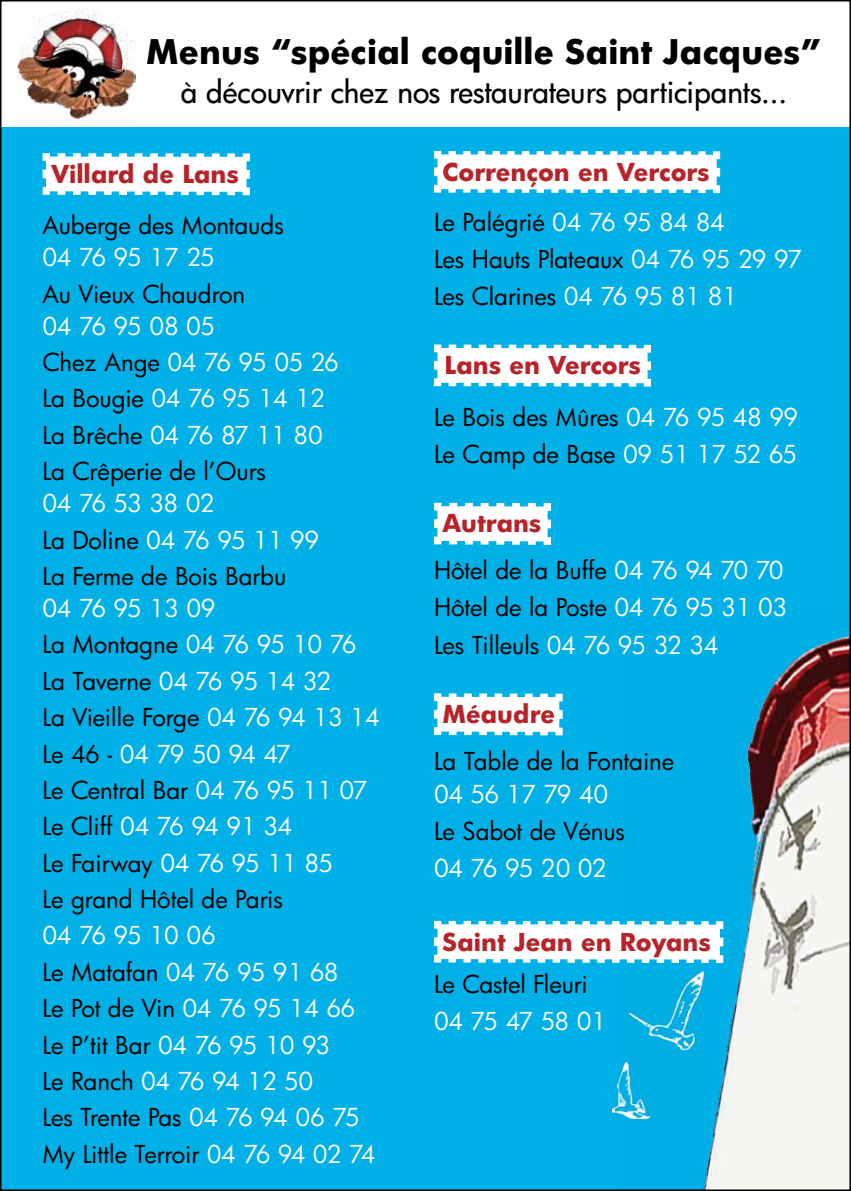
<style>
.page{position:relative;width:851px;height:1191px;background:#fff}
.page>*{position:absolute;margin:0;border:0;box-sizing:border-box;transform-origin:0 0}
.t1{font:700 33px "Futura";color:#000}
.t2{font:500 30px "Futura";letter-spacing:-.01em;color:#000}
.t3{font:24px/36.3px "Futura";letter-spacing:-.01em;color:#000}
.t4{font:24px/36.3px "Futura";letter-spacing:-.015em;color:#fff}
.t5{font:700 24px "Futura";color:#b62429}
.s1{color:#fff}
.s2{color:#000}
</style>
<div class="page">
<div style="left:0;top:128px;width:850px;height:1063px;background:#00b0e6"></div>
<img style="left:17px;top:9px;width:118px;height:112px">
<svg style="left:434px;top:151px;width:287px;height:43px"></svg>
<svg style="left:434px;top:502px;width:117px;height:43px"></svg>
<svg style="left:434px;top:344px;width:217px;height:43px"></svg>
<img style="left:629px;top:636px;width:218px;height:552px">
<img style="left:612px;top:971px;width:91px;height:147px">
<svg style="left:42px;top:153px;width:208px;height:43px"></svg>
<svg style="left:434px;top:693px;width:129px;height:43px"></svg>
<svg style="left:434px;top:917px;width:292px;height:49px"></svg>
<h1 class="t1" style="left:146px;top:30px;width:676px">Menus “spécial coquille Saint Jacques”</h1>
<p class="t2" style="left:181px;top:72px;width:607px">à découvrir chez nos restaurateurs participants...</p>
<p class="t5" style="left:51px;top:158px;width:189px">Villard de Lans</p>
<p class="t3" style="left:43px;top:207px;width:243px">Auberge des Montauds</p>
<p class="t4" style="left:43px;top:239px;width:174px">04 76 95 17 25</p>
<p class="t3" style="left:43px;top:275px;width:204px">Au Vieux Chaudron</p>
<p class="t3" style="left:43px;top:307px;width:298px"><span class="s1">04 76 95 08 05<br></span>Chez Ange <span class="s1">04 76 95 05 26<br></span>La Bougie <span class="s1">04 76 95 14 12<br></span>La Brêche <span class="s1">04 76 87 11 80<br></span>La Crêperie de l’Ours</p>
<p class="t3" style="left:43px;top:485px;width:278px"><span class="s1">04 76 53 38 02<br></span>La Doline <span class="s1">04 76 95 11 99<br></span>La Ferme de Bois Barbu</p>
<p class="t3" style="left:43px;top:590px;width:339px"><span class="s1">04 76 95 13 09<br></span>La Montagne <span class="s1">04 76 95 10 76<br></span>La Taverne <span class="s1">04 76 95 14 32<br></span>La Vieille Forge <span class="s1">04 76 94 13 14<br></span>Le 46 - <span class="s1">04 79 50 94 47<br></span>Le Central Bar <span class="s1">04 76 95 11 07<br></span>Le Cliff <span class="s1">04 76 94 91 34<br></span>Le Fairway <span class="s1">04 76 95 11 85<br></span>Le grand Hôtel de Paris</p>
<p class="t4" style="left:43px;top:917px;width:334px">04 76 95 10 06<br><span class="s2">Le Matafan</span> 04 76 95 91 68<br><span class="s2">Le Pot de Vin</span> 04 76 95 14 66<br><span class="s2">Le P’tit Bar</span> 04 76 95 10 93<br><span class="s2">Le Ranch</span> 04 76 94 12 50<br><span class="s2">Les Trente Pas</span> 04 76 94 06 75<br><span class="s2">My Little Terroir</span> 04 76 94 02 74</p>
<p class="t5" style="left:442px;top:156px;width:268px">Corrençon en Vercors</p>
<p class="t3" style="left:434px;top:203px;width:369px;line-height:37.2px">Le Palégrié <span class="s1">04 76 95 84 84<br></span>Les Hauts Plateaux <span class="s1">04 76 95 29 97<br></span>Les Clarines <span class="s1">04 76 95 81 81</span></p>
<p class="t5" style="left:444px;top:349px;width:198px">Lans en Vercors</p>
<p class="t3" style="left:434px;top:398px;width:366px;line-height:37.2px">Le Bois des Mûres <span class="s1">04 76 95 48 99<br></span>Le Camp de Base <span class="s1">09 51 17 52 65</span></p>
<p class="t5" style="left:442px;top:507px;width:100px">Autrans</p>
<p class="t3" style="left:434px;top:551px;width:355px;line-height:37.2px">Hôtel de la Buffe <span class="s1">04 76 94 70 70<br></span>Hôtel de la Poste <span class="s1">04 76 95 31 03<br></span>Les Tilleuls <span class="s1">04 76 95 32 34</span></p>
<p class="t5" style="left:442px;top:698px;width:114px">Méaudre</p>
<p class="t3" style="left:434px;top:742px;width:242px">La Table de la Fontaine</p>
<p class="t4" style="left:434px;top:775px;width:176px">04 56 17 79 40</p>
<p class="t3" style="left:434px;top:812px;width:192px">Le Sabot de Vénus</p>
<p class="t4" style="left:434px;top:849px;width:174px">04 76 95 20 02</p>
<p class="t5" style="left:442px;top:925px;width:270px">Saint Jean en Royans</p>
<p class="t3" style="left:434px;top:965px;width:155px">Le Castel Fleuri</p>
<p class="t4" style="left:434px;top:1003px;width:174px">04 75 47 58 01</p>
</div>
